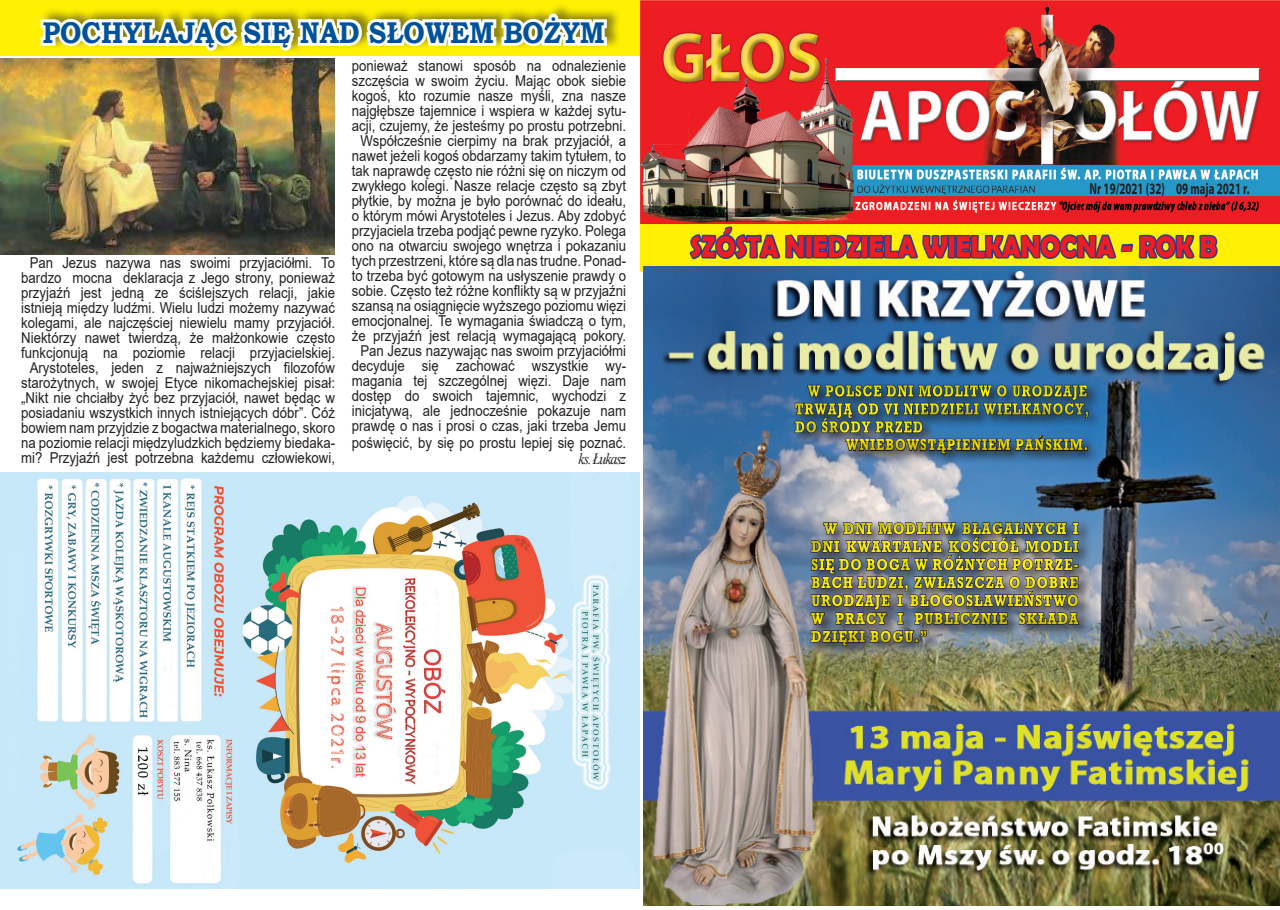
<style>
.page{position:relative;width:1280px;height:910px;background:#fff}
.page>*{position:absolute;margin:0;border:0;box-sizing:border-box;transform-origin:0 0}
.t1{font:700 30px "Berlin Sans FB Demi";color:#ee1d23;scale:.88 1}
.t2{font:700 30px "Bookman Old Style";color:#01529a;scale:.89 1}
.t3{font:700 22.5px "Berlin Sans FB Demi";color:#ee1d23;scale:1.09 1}
.t4{font:700 15.9px "Myriad Pro";color:#231f20;scale:.69 1}
.t5{font:italic 15.75px "Times New Roman";letter-spacing:-.07em;color:#231f20;scale:.87 1}
.t6{font:15px/15px "Arial";color:#231f20;text-align:center;scale:.88 1}
.t7{font:700 15px/18px "Rockwell Nova";letter-spacing:.08em;color:#fff101;scale:.81 1}
.t8{font:700 15px "Rockwell Nova";letter-spacing:.08em;color:#fff101;scale:.77 1}
</style>
<div class="page">
<img style="left:640px;top:1px;width:640px;height:222px">
<div style="left:640px;top:224px;width:640px;height:48px;background:#fff101"></div>
<div style="left:0;top:0;width:640px;height:55px;background:#fff101"></div>
<img style="left:0;top:58px;width:334px;height:196px">
<div style="left:40px;top:2px;width:646px;height:88px;background:#231f20;opacity:.54"></div>
<svg style="left:37px;top:2px;width:574px;height:76px"></svg>
<img style="left:643px;top:266px;width:637px;height:639px">
<img style="left:688px;top:130px;width:532px;height:164px">
<div style="left:792px;top:381px;width:339px;height:123px;background:#231f20;opacity:.75"></div>
<div style="left:789px;top:372px;width:318px;height:105px;background:#231f20;opacity:.5"></div>
<div style="left:0;top:144px;width:15px;height:102px;background:#231f20;opacity:.75"></div>
<img style="left:0;top:472px;width:639px;height:417px">
<div style="left:808px;top:519px;width:313px;height:168px;background:#231f20;opacity:.75"></div>
<div style="left:805px;top:509px;width:292px;height:150px;background:#231f20;opacity:.5"></div>
<p class="t2" style="left:43px;top:11px;width:633px">POCHYLAJĄC SIĘ NAD SŁOWEM BOŻYM</p>
<p class="t6" style="left:21px;top:255px;width:358px">Pan Jezus nazywa nas swoimi przyjaciółmi. To bardzo mocna deklaracja z Jego strony, ponieważ przyjaźń jest jedną ze ściślejszych relacji, jakie istnieją między ludźmi. Wielu ludzi możemy nazywać kolegami, ale najczęściej niewielu mamy przyjaciół.<br>Niektórzy nawet twierdzą, że małżonkowie często funkcjonują na poziomie relacji przyjacielskiej.</p>
<p class="t6" style="left:21px;top:360px;width:358px">Arystoteles, jeden z najważniejszych filozofów starożytnych, w swojej Etyce nikomachejskiej pisał: „Nikt nie chciałby żyć bez przyjaciół, nawet będąc w posiadaniu wszystkich innych istniejących dóbr”. Cóż bowiem nam przyjdzie z bogactwa materialnego, skoro na poziomie relacji międzyludzkich będziemy biedaka&shy;mi? Przyjaźń jest potrzebna każdemu człowiekowi,</p>
<p class="t6" style="left:352px;top:58px;width:313px;text-align:justify">ponieważ stanowi sposób na odnalezienie szczęścia w swoim życiu. Mając obok siebie kogoś, kto rozumie nasze myśli, zna nasze najgłębsze tajemnice i wspiera w każdej sytu&shy;acji, czujemy, że jesteśmy po prostu potrzebni.</p>
<p class="t6" style="left:352px;top:133px;width:313px">Współcześnie cierpimy na brak przyjaciół, a nawet jeżeli kogoś obdarzamy takim tytułem, to tak naprawdę często nie różni się on niczym od zwykłego kolegi. Nasze relacje często są zbyt płytkie, by można je było porównać do ideału, o którym mówi Arystoteles i Jezus. Aby zdobyć przyjaciela trzeba podjąć pewne ryzyko. Polega ono na otwarciu swojego wnętrza i pokazaniu tych przestrzeni, które są dla nas trudne. Ponad&shy;to trzeba być gotowym na usłyszenie prawdy o sobie. Często też różne konflikty są w przyjaźni szansą na osiągnięcie wyższego poziomu więzi emocjonalnej. Te wymagania świadczą o tym, że przyjaźń jest relacją wymagającą pokory.</p>
<p class="t6" style="left:352px;top:343px;width:313px">Pan Jezus nazywając nas swoim przyjaciółmi decyduje się zachować wszystkie wy&shy;magania tej szczególnej więzi. Daje nam dostęp do swoich tajemnic, wychodzi z inicjatywą, ale jednocześnie pokazuje nam prawdę o nas i prosi o czas, jaki trzeba Jemu</p>
<p class="t6" style="left:352px;top:435px;width:313px">poświęcić, by się po prostu lepiej się poznać.</p>
<p class="t5" style="left:578px;top:448px;width:56px">ks. Łukasz</p>
<p class="t4" style="left:1090px;top:178px;width:233px">Nr 19/2021 (32) 09 maja 2021 r.</p>
<p class="t3" style="left:725px;top:211px;width:8px">,</p>
<p class="t1" style="left:691px;top:229px;width:599px">SZOSTA NIEDZIELA WIELKANOCNA - ROK B</p>
<p class="t8" style="left:846px;top:435px;width:316px">WNIEBOWSTĄPIENIEM PAŃSKIM.</p>
<p class="t7" style="left:1074px;top:555px;width:7px">-</p>
<p class="t7" style="left:811px;top:609px;width:331px">W PRACY I PUBLICZNIE SKŁADA<br>DZIĘKI BOGU.”</p>
</div>
